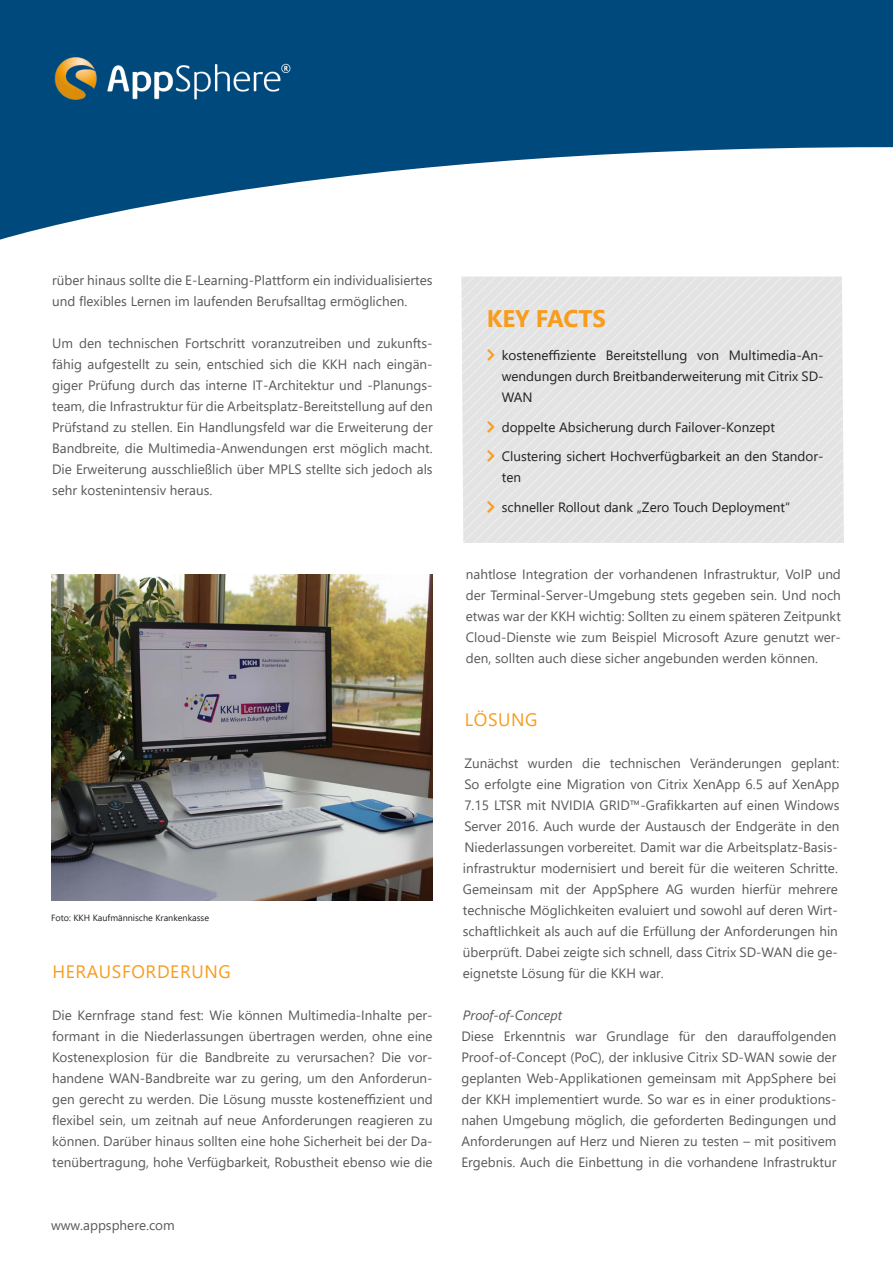
<style>
.page{position:relative;width:893px;height:1263px;background:#fff}
.page>*{position:absolute;margin:0;border:0;box-sizing:border-box;transform-origin:0 0}
.Überschrift_Box{font:700 24px "Segoe UI";color:#f89c1c}
.Überschrift_Text{font:18px "Segoe UI";letter-spacing:.035em;color:#f89c1c}
.Fließtext{font:13.5px/21px "Segoe UI";color:#57585a;text-align:justify}
.t1{font:13.5px/21px "Segoe UI";color:#231f20;text-align:justify}
.Fließtext-2{font:italic 13.5px "Segoe UI";color:#57585a}
.Fließtext-3{font:9px "Segoe UI";color:#231f20}
.s1{color:#f89c1c}
</style>
<div class="page">
<svg style="left:0;top:0;width:893px;height:240px;fill:#00497d"></svg>
<img style="left:51px;top:51px;width:243px;height:56px">
<div style="left:461px;top:276px;width:383px;height:267px;background:#e3e3e4"></div>
<img style="left:51px;top:575px;width:382px;height:326px">
<p class="Fließtext" style="left:52px;top:269px;width:382px">rüber hinaus sollte die E-Learning-Plattform ein individualisiertes und flexibles Lernen im laufenden Berufsalltag ermöglichen.</p>
<p class="Fließtext" style="left:52px;top:332px;width:382px">Um den technischen Fortschritt voranzutreiben und zukunfts&shy;fähig aufgestellt zu sein, entschied sich die KKH nach eingän&shy;giger Prüfung durch das interne IT-Architektur und -Planungs&shy;team, die Infrastruktur für die Arbeitsplatz-Bereitstellung auf den Prüfstand zu stellen. Ein Handlungsfeld war die Erweiterung der Bandbreite, die Multimedia-Anwendungen erst möglich macht.<br>Die Erweiterung ausschließlich über MPLS stellte sich jedoch als sehr kostenintensiv heraus.</p>
<p class="Fließtext-3" style="left:51px;top:909px;width:160px">Foto: KKH Kaufmännische Krankenkasse</p>
<p class="Überschrift_Text" style="left:52px;top:955px;width:180px">HERAUSFORDERUNG</p>
<p class="Fließtext" style="left:52px;top:1004px;width:382px">Die Kernfrage stand fest: Wie können Multimedia-Inhalte per&shy;formant in die Niederlassungen übertragen werden, ohne eine Kostenexplosion für die Bandbreite zu verursachen? Die vor&shy;handene WAN-Bandbreite war zu gering, um den Anforderun&shy;gen gerecht zu werden. Die Lösung musste kosteneffizient und flexibel sein, um zeitnah auf neue Anforderungen reagieren zu können. Darüber hinaus sollten eine hohe Sicherheit bei der Da&shy;tenübertragung, hohe Verfügbarkeit, Robustheit ebenso wie die</p>
<p class="Fließtext" style="left:51px;top:1213px;width:125px">www.appsphere.com</p>
<p class="Überschrift_Box" style="left:487px;top:296px;width:121px">KEY FACTS</p>
<p class="t1" style="left:502px;top:344px;width:323px;text-indent:-15px"><span class="s1">◻</span> kosteneffiziente Bereitstellung von Multimedia-An&shy;wendungen durch Breitbanderweiterung mit Citrix SD-WAN</p>
<p class="t1" style="left:487px;top:415px;width:290px"><span class="s1">◻</span> doppelte Absicherung durch Failover-Konzept</p>
<p class="t1" style="left:502px;top:445px;width:323px;text-indent:-15px"><span class="s1">◻</span> Clustering sichert Hochverfügbarkeit an den Standor&shy;ten</p>
<p class="t1" style="left:487px;top:495px;width:305px"><span class="s1">◻</span> schneller Rollout dank „Zero Touch Deployment“</p>
<p class="Fließtext" style="left:466px;top:563px;width:377px">nahtlose Integration der vorhandenen Infrastruktur, VoIP und der Terminal-Server-Umgebung stets gegeben sein. Und noch etwas war der KKH wichtig: Sollten zu einem späteren Zeitpunkt Cloud-Dienste wie zum Beispiel Microsoft Azure genutzt wer&shy;den, sollten auch diese sicher angebunden werden können.</p>
<p class="Überschrift_Text" style="left:465px;top:703px;width:74px">LÖSUNG</p>
<p class="Fließtext" style="left:463px;top:752px;width:378px">Zunächst wurden die technischen Veränderungen geplant:<br>So erfolgte eine Migration von Citrix XenApp 6.5 auf XenApp 7.15 LTSR mit NVIDIA GRID™-Grafikkarten auf einen Windows Server 2016. Auch wurde der Austausch der Endgeräte in den Niederlassungen vorbereitet. Damit war die Arbeitsplatz-Basis&shy;infrastruktur modernisiert und bereit für die weiteren Schritte.<br>Gemeinsam mit der AppSphere AG wurden hierfür mehrere technische Möglichkeiten evaluiert und sowohl auf deren Wirt&shy;schaftlichkeit als auch auf die Erfüllung der Anforderungen hin überprüft. Dabei zeigte sich schnell, dass Citrix SD-WAN die ge&shy;eignetste Lösung für die KKH war.</p>
<p class="Fließtext-2" style="left:463px;top:1002px;width:101px">Proof-of-Concept</p>
<p class="Fließtext" style="left:461px;top:1025px;width:377px">Diese Erkenntnis war Grundlage für den darauffolgenden Proof-of-Concept (PoC), der inklusive Citrix SD-WAN sowie der geplanten Web-Applikationen gemeinsam mit AppSphere bei der KKH implementiert wurde. So war es in einer produktions&shy;nahen Umgebung möglich, die geforderten Bedingungen und Anforderungen auf Herz und Nieren zu testen – mit positivem Ergebnis. Auch die Einbettung in die vorhandene Infrastruktur</p>
</div>
